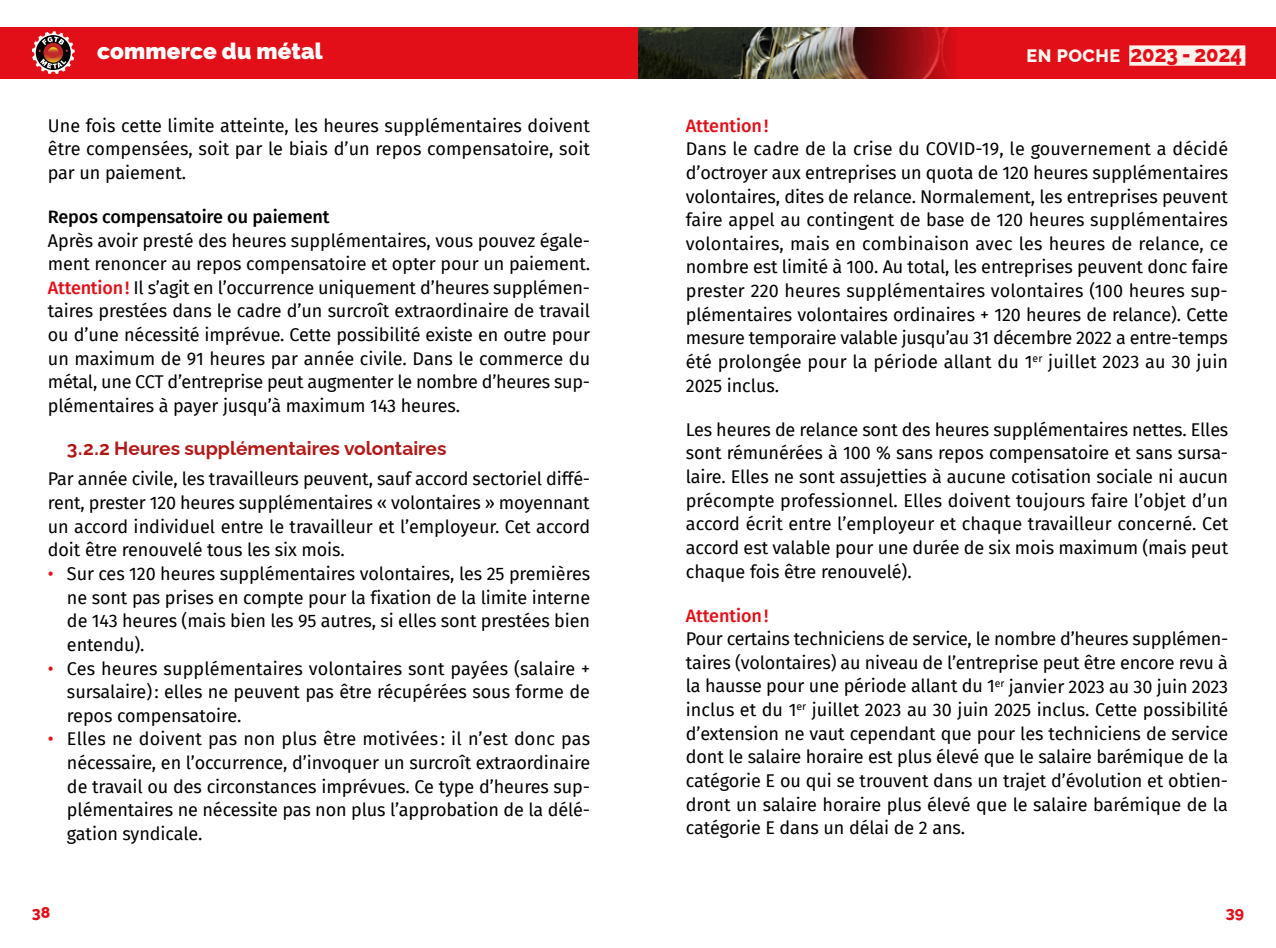
<style>
.page{position:relative;width:1276px;height:948px;background:#fff}
.page>*{position:absolute;margin:0;border:0;box-sizing:border-box;transform-origin:0 0}
.t1{font:800 22.72px "Raleway";color:#e30f18;scale:.89 1}
.t2{font:900 22.5px "Raleway";letter-spacing:.01em;color:#fff}
.t3{font:700 19.12px "Raleway";color:#b21816}
.t4{font:18px/23.6px "Fira Sans";letter-spacing:-.005em;color:#000;text-align:justify}
.t5{font:500 18px "Fira Sans";letter-spacing:-.005em;color:#000}
.t6{font:500 18px "Fira Sans";letter-spacing:-.005em;color:#e30f18}
.t7{font:800 15.75px "Raleway";color:#e30f18}
.s1{font-size:18px;color:#fbf8f2}
.s2{font-weight:500;color:#e30f18}
.s3{color:#e30f18}
</style>
<div class="page">
<div style="left:957px;top:27px;width:319px;height:51px;background:#e30f18"></div>
<div style="left:0;top:27px;width:638px;height:51px;background:#e30f18"></div>
<img style="left:638px;top:27px;width:319px;height:51px">
<div style="left:1129px;top:45px;width:116px;height:21px;background:#fef2ed"></div>
<svg style="left:32px;top:31px;width:43px;height:43px"></svg>
<p class="t2" style="left:97px;top:38px;width:227px">commerce du métal</p>
<p class="t1" style="left:1026px;top:36px;width:244px"><span class="s1">EN POCHE</span> 2023 - 2024</p>
<p class="t4" style="left:48px;top:113px;width:543px">Une fois cette limite atteinte, les heures supplémentaires doivent être compensées, soit par le biais d’un repos compensatoire, soit par un paiement.</p>
<p class="t5" style="left:48px;top:202px;width:283px">Repos compensatoire ou paiement</p>
<p class="t4" style="left:48px;top:228px;width:544px">Après avoir presté des heures supplémentaires, vous pouvez égale&shy;ment renoncer au repos compensatoire et opter pour un paiement.<br><span class="s2">Attention!</span> Il s’agit en l’occurrence uniquement d’heures supplémen&shy;taires prestées dans le cadre d’un surcroît extraordinaire de travail ou d’une nécessité imprévue. Cette possibilité existe en outre pour un maximum de 91 heures par année civile. Dans le commerce du métal, une CCT d’entreprise peut augmenter le nombre d’heures sup&shy;plémentaires à payer jusqu’à maximum 143 heures.</p>
<p class="t3" style="left:67px;top:433px;width:381px">3.2.2 Heures supplémentaires volontaires</p>
<p class="t4" style="left:48px;top:466px;width:544px">Par année civile, les travailleurs peuvent, sauf accord sectoriel diffé&shy;rent, prester 120 heures supplémentaires « volontaires » moyennant un accord individuel entre le travailleur et l’employeur. Cet accord doit être renouvelé tous les six mois.</p>
<p class="t4" style="left:67px;top:561px;width:524px;text-indent:-19px"><span class="s3">•</span> Sur ces 120 heures supplémentaires volontaires, les 25 premières ne sont pas prises en compte pour la fixation de la limite interne de 143 heures (mais bien les 95 autres, si elles sont prestées bien entendu).</p>
<p class="t4" style="left:67px;top:655px;width:525px;text-indent:-19px"><span class="s3">•</span> Ces heures supplémentaires volontaires sont payées (salaire + sursalaire): elles ne peuvent pas être récupérées sous forme de repos compensatoire.</p>
<p class="t4" style="left:67px;top:726px;width:525px;text-indent:-19px"><span class="s3">•</span> Elles ne doivent pas non plus être motivées : il n’est donc pas nécessaire, en l’occurrence, d’invoquer un surcroît extraordinaire de travail ou des circonstances imprévues. Ce type d’heures sup&shy;plémentaires ne nécessite pas non plus l’approbation de la délé&shy;gation syndicale.</p>
<p class="t6" style="left:686px;top:111px;width:84px">Attention!</p>
<p class="t4" style="left:686px;top:137px;width:544px">Dans le cadre de la crise du COVID-19, le gouvernement a décidé d’octroyer aux entreprises un quota de 120 heures supplémentaires volontaires, dites de relance. Normalement, les entreprises peuvent faire appel au contingent de base de 120 heures supplémentaires volontaires, mais en combinaison avec les heures de relance, ce nombre est limité à 100. Au total, les entreprises peuvent donc faire prester 220 heures supplémentaires volontaires (100 heures sup&shy;plémentaires volontaires ordinaires + 120 heures de relance). Cette mesure temporaire valable jusqu’au 31 décembre 2022 a entre-temps été prolongée pour la période allant du 1<sup>er</sup> juillet 2023 au 30 juin 2025 inclus.</p>
<p class="t4" style="left:686px;top:417px;width:544px">Les heures de relance sont des heures supplémentaires nettes. Elles sont rémunérées à 100 % sans repos compensatoire et sans sursa&shy;laire. Elles ne sont assujetties à aucune cotisation sociale ni aucun précompte professionnel. Elles doivent toujours faire l’objet d’un accord écrit entre l’employeur et chaque travailleur concerné. Cet accord est valable pour une durée de six mois maximum (mais peut chaque fois être renouvelé).</p>
<p class="t6" style="left:686px;top:600px;width:84px">Attention!</p>
<p class="t4" style="left:686px;top:626px;width:544px">Pour certains techniciens de service, le nombre d’heures supplémen&shy;taires (volontaires) au niveau de l’entreprise peut être encore revu à la hausse pour une période allant du 1<sup>er</sup> janvier 2023 au 30 juin 2023 inclus et du 1<sup>er</sup> juillet 2023 au 30 juin 2025 inclus. Cette possibilité d’extension ne vaut cependant que pour les techniciens de service dont le salaire horaire est plus élevé que le salaire barémique de la catégorie E ou qui se trouvent dans un trajet d’évolution et obtien&shy;dront un salaire horaire plus élevé que le salaire barémique de la catégorie E dans un délai de 2 ans.</p>
<p class="t7" style="left:32px;top:899px;width:20px">38</p>
<p class="t7" style="left:1225px;top:899px;width:20px">39</p>
</div>
